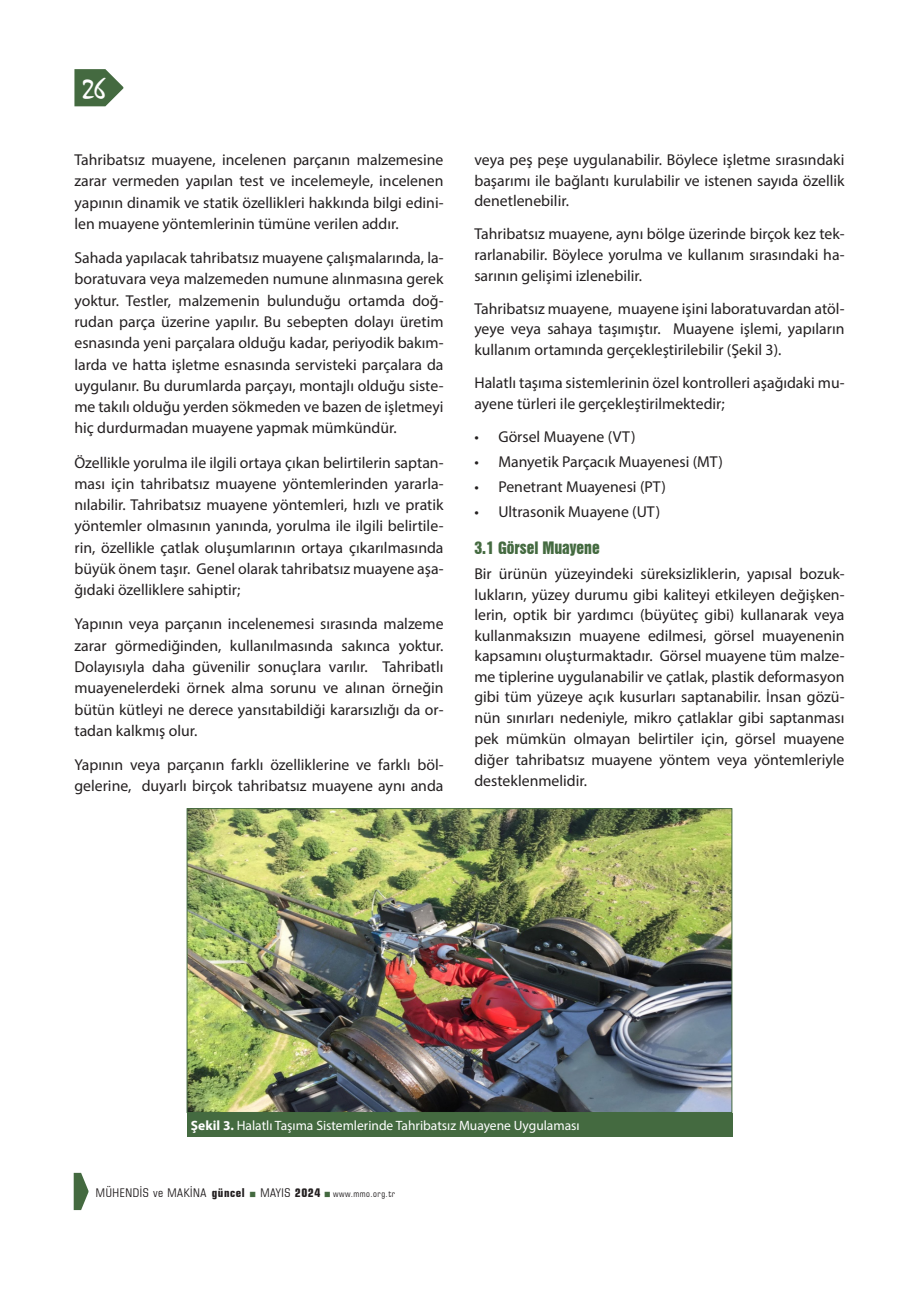
<style>
.page{position:relative;width:919px;height:1289px;background:#fff}
.page>*{position:absolute;margin:0;border:0;box-sizing:border-box;transform-origin:0 0}
.t1{font:27px "TR Mystical Plain";color:#fff}
.KOSEMETİN{font:15.75px/21.3px "Myriad Pro";color:#231f20;text-align:justify}
.yaniarabaslik{font:15.75px "Swiss 921 BT Regular A";color:#446a40}
.sekil_yazisi{font:13.5px "Myriad Pro";color:#fff}
.t2{font:condensed 12px "Square 721 BT";letter-spacing:.05em;color:#231f20}
.t3{font:condensed 9px "Square 721 BT";letter-spacing:.05em;color:#231f20}
.s1{font-weight:700}
.s2{font-size:12px}
.s3{font-weight:700;font-size:12px}
</style>
<div class="page">
<svg style="left:74px;top:69px;width:49px;height:37px"></svg>
<svg style="left:74px;top:1172px;width:14px;height:37px"></svg>
<img style="left:189px;top:810px;width:541px;height:300px">
<div style="left:187px;top:808px;width:545px;height:304px;border:1px solid #446a40"></div>
<div style="left:187px;top:1112px;width:545px;height:24px;background:#446a40"></div>
<p class="t1" style="left:82px;top:73px;width:24px">26</p>
<p class="KOSEMETİN" style="left:74px;top:149px;width:370px">Tahribatsız muayene, incelenen parçanın malzemesine zarar vermeden yapılan test ve incelemeyle, incelenen yapının dinamik ve statik özellikleri hakkında bilgi edini&shy;len muayene yöntemlerinin tümüne verilen addır.</p>
<p class="KOSEMETİN" style="left:74px;top:247px;width:370px">Sahada yapılacak tahribatsız muayene çalışmalarında, la&shy;boratuvara veya malzemeden numune alınmasına gerek yoktur. Testler, malzemenin bulunduğu ortamda doğ&shy;rudan parça üzerine yapılır. Bu sebepten dolayı üretim esnasında yeni parçalara olduğu kadar, periyodik bakım&shy;larda ve hatta işletme esnasında servisteki parçalara da uygulanır. Bu durumlarda parçayı, montajlı olduğu siste&shy;me takılı olduğu yerden sökmeden ve bazen de işletmeyi hiç durdurmadan muayene yapmak mümkündür.</p>
<p class="KOSEMETİN" style="left:74px;top:451px;width:370px">Özellikle yorulma ile ilgili ortaya çıkan belirtilerin saptan&shy;ması için tahribatsız muayene yöntemlerinden yararla&shy;nılabilir. Tahribatsız muayene yöntemleri, hızlı ve pratik yöntemler olmasının yanında, yorulma ile ilgili belirtile&shy;rin, özellikle çatlak oluşumlarının ortaya çıkarılmasında büyük önem taşır. Genel olarak tahribatsız muayene aşa&shy;ğıdaki özelliklere sahiptir;</p>
<p class="KOSEMETİN" style="left:74px;top:613px;width:370px">Yapının veya parçanın incelenemesi sırasında malzeme zarar görmediğinden, kullanılmasında sakınca yoktur.<br>Dolayısıyla daha güvenilir sonuçlara varılır. Tahribatlı muayenelerdeki örnek alma sorunu ve alınan örneğin bütün kütleyi ne derece yansıtabildiği kararsızlığı da or&shy;tadan kalkmış olur.</p>
<p class="KOSEMETİN" style="left:74px;top:754px;width:370px">Yapının veya parçanın farklı özelliklerine ve farklı böl&shy;gelerine, duyarlı birçok tahribatsız muayene aynı anda</p>
<p class="KOSEMETİN" style="left:474px;top:149px;width:371px;line-height:20.5px">veya peş peşe uygulanabilir. Böylece işletme sırasındaki başarımı ile bağlantı kurulabilir ve istenen sayıda özellik denetlenebilir.</p>
<p class="KOSEMETİN" style="left:474px;top:223px;width:371px;line-height:20.5px">Tahribatsız muayene, aynı bölge üzerinde birçok kez tek&shy;rarlanabilir. Böylece yorulma ve kullanım sırasındaki ha&shy;sarının gelişimi izlenebilir.</p>
<p class="KOSEMETİN" style="left:474px;top:298px;width:371px;line-height:20.5px">Tahribatsız muayene, muayene işini laboratuvardan atöl&shy;yeye veya sahaya taşımıştır. Muayene işlemi, yapıların kullanım ortamında gerçekleştirilebilir (Şekil 3).</p>
<p class="KOSEMETİN" style="left:474px;top:372px;width:371px;line-height:20.5px">Halatlı taşıma sistemlerinin özel kontrolleri aşağıdaki mu&shy;ayene türleri ile gerçekleştirilmektedir;</p>
<p class="KOSEMETİN" style="left:474px;top:426px;width:163px">• Görsel Muayene (VT)</p>
<p class="KOSEMETİN" style="left:474px;top:451px;width:250px">• Manyetik Parçacık Muayenesi (MT)</p>
<p class="KOSEMETİN" style="left:474px;top:475px;width:193px">• Penetrant Muayenesi (PT)</p>
<p class="KOSEMETİN" style="left:474px;top:500px;width:187px">• Ultrasonik Muayene (UT)</p>
<p class="yaniarabaslik" style="left:474px;top:537px;width:127px">3.1 Görsel Muayene</p>
<p class="KOSEMETİN" style="left:474px;top:563px;width:371px;line-height:20.7px">Bir ürünün yüzeyindeki süreksizliklerin, yapısal bozuk&shy;lukların, yüzey durumu gibi kaliteyi etkileyen değişken&shy;lerin, optik bir yardımcı (büyüteç gibi) kullanarak veya kullanmaksızın muayene edilmesi, görsel muayenenin kapsamını oluşturmaktadır. Görsel muayene tüm malze&shy;me tiplerine uygulanabilir ve çatlak, plastik deformasyon gibi tüm yüzeye açık kusurları saptanabilir. İnsan gözü&shy;nün sınırları nedeniyle, mikro çatlaklar gibi saptanması pek mümkün olmayan belirtiler için, görsel muayene diğer tahribatsız muayene yöntem veya yöntemleriyle desteklenmelidir.</p>
<p class="sekil_yazisi" style="left:191px;top:1116px;width:390px"><span class="s1">Şekil 3.</span> Halatlı Taşıma Sistemlerinde Tahribatsız Muayene Uygulaması</p>
<p class="t2" style="left:96px;top:1185px;width:150px">MÜHENDİS ve MAKİNA <span class="s1">güncel</span></p>
<p class="t3" style="left:260px;top:1188px;width:136px"><span class="s2">MAYIS</span> <span class="s3">2024</span> www.mmo.org.tr</p>
</div>
